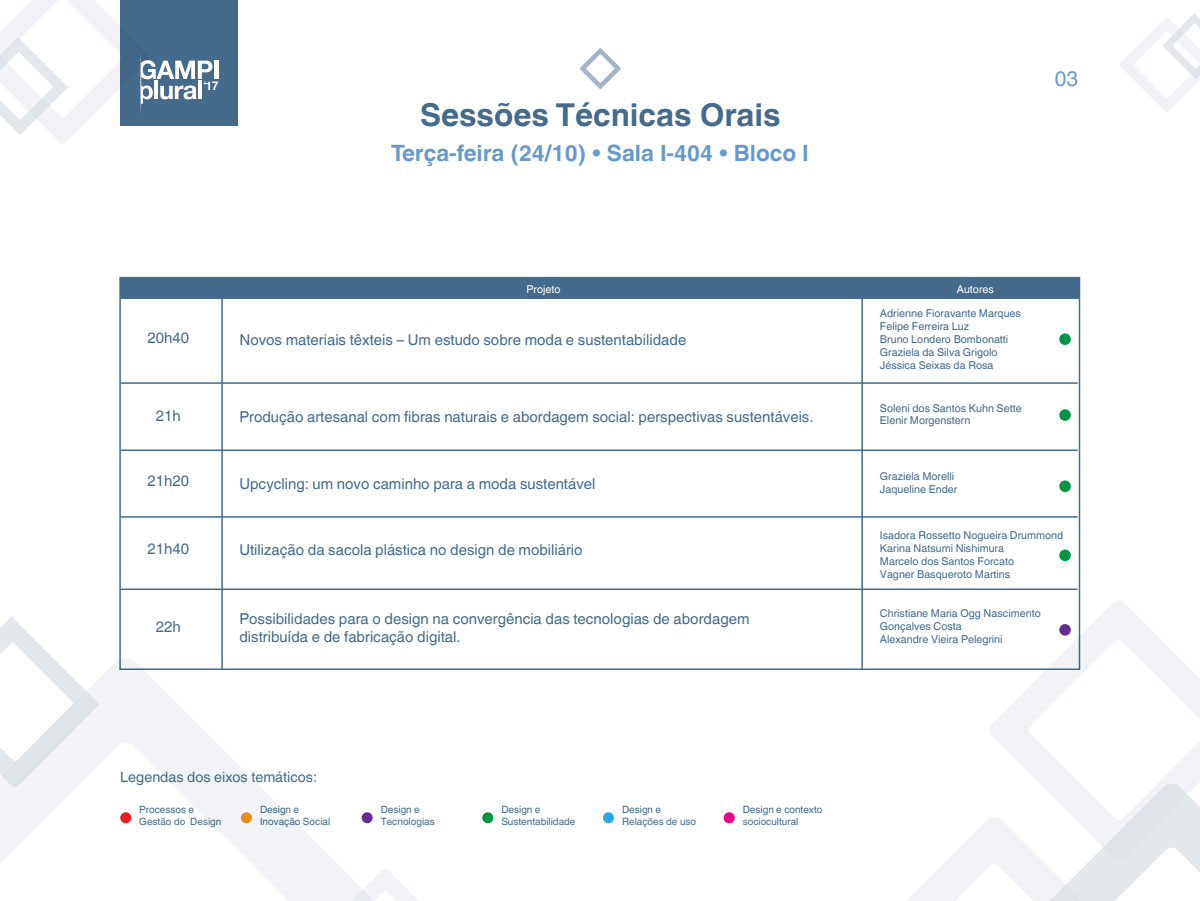
<style>
.page{position:relative;width:1200px;height:901px;background:#fff}
.page>*{position:absolute;margin:0;border:0;box-sizing:border-box;transform-origin:0 0}
.t1{font:700 31.5px "Helvetica World";color:#446a8c}
.t2{font:700 22.5px "Helvetica World";color:#6699cd}
.t3{font:21px "Helvetica World";color:#6699cd}
.t4{font:15px/18px "Helvetica World";color:#446a8c}
.t5{font:14.4px "Helvetica World";color:#446a8c}
.t6{font:700 12px "Helvetica World";color:#fff}
.t7{font:10.8px/12.9px "Helvetica World";color:#446a8c}
.t8{font:10.8px "Helvetica World";color:#fff}
.t9{font:10.05px/12px "Helvetica World";color:#446a8c}
</style>
<div class="page">
<div style="left:482px;top:812px;width:11px;height:11px;background:#009444;border-radius:50%"></div>
<div style="left:603px;top:812px;width:11px;height:11px;background:#27aae1;border-radius:50%"></div>
<div style="left:724px;top:812px;width:11px;height:11px;background:#ec008c;border-radius:50%"></div>
<div style="left:119px;top:277px;width:961px;height:392px;background:#fff;border:2px solid #446a8c"></div>
<div style="left:120px;top:277px;width:959px;height:22px;background:#446a8c"></div>
<hr style="left:221px;top:277px;width:2px;height:392px;background:#446a8c">
<hr style="left:120px;top:382px;width:958px;height:1px;background:#446a8c">
<hr style="left:120px;top:449px;width:958px;height:2px;background:#446a8c">
<hr style="left:120px;top:516px;width:958px;height:1px;background:#446a8c">
<hr style="left:120px;top:588px;width:958px;height:1px;background:#446a8c">
<hr style="left:861px;top:277px;width:2px;height:392px;background:#446a8c">
<div style="left:1059px;top:333px;width:12px;height:12px;background:#009444;border-radius:50%"></div>
<div style="left:1059px;top:409px;width:12px;height:11px;background:#009444;border-radius:50%"></div>
<div style="left:1059px;top:480px;width:12px;height:12px;background:#009444;border-radius:50%"></div>
<div style="left:1059px;top:549px;width:12px;height:12px;background:#009444;border-radius:50%"></div>
<svg style="left:580px;top:48px;width:41px;height:41px"></svg>
<div style="left:120px;top:0;width:118px;height:125px;background:#446a8c"></div>
<hr style="left:214px;top:61px;width:4px;height:18px;background:#fff">
<svg style="left:0;top:658px;width:402px;height:242px"></svg>
<svg style="left:312px;top:868px;width:105px;height:32px"></svg>
<svg style="left:0;top:616px;width:100px;height:170px"></svg>
<svg style="left:1120px;top:13px;width:80px;height:99px"></svg>
<svg style="left:0;top:0;width:212px;height:143px"></svg>
<svg style="left:908px;top:819px;width:292px;height:81px"></svg>
<svg style="left:989px;top:600px;width:211px;height:259px"></svg>
<p class="t6" style="left:203px;top:78px;width:17px">‘17</p>
<h3 class="t3" style="left:1055px;top:66px;width:25px">03</h3>
<h1 class="t1" style="left:420px;top:96px;width:362px">Sessões Técnicas Orais</h1>
<h2 class="t2" style="left:391px;top:140px;width:419px">Terça-feira (24/10) • Sala I-404 • Bloco I</h2>
<p class="t8" style="left:527px;top:282px;width:35px">Projeto</p>
<p class="t8" style="left:957px;top:282px;width:39px">Autores</p>
<h3 class="t4" style="left:148px;top:329px;width:43px">20h40</h3>
<h3 class="t4" style="left:239px;top:330px;width:448px">Novos materiais têxteis – Um estudo sobre moda e sustentabilidade</h3>
<p class="t7" style="left:880px;top:307px;width:143px">Adrienne Fioravante Marques<br>Felipe Ferreira Luz<br>Bruno Londero Bombonatti<br>Graziela da Silva Grigolo<br>Jéssica Seixas da Rosa</p>
<h3 class="t4" style="left:156px;top:406px;width:26px">21h</h3>
<h3 class="t4" style="left:239px;top:407px;width:576px">Produção artesanal com fibras naturais e abordagem social: perspectivas sustentáveis.</h3>
<p class="t7" style="left:880px;top:401px;width:143px">Soleni dos Santos Kuhn Sette<br>Elenir Morgenstern</p>
<h3 class="t4" style="left:148px;top:472px;width:43px">21h20</h3>
<h3 class="t4" style="left:239px;top:474px;width:357px">Upcycling: um novo caminho para a moda sustentável</h3>
<p class="t7" style="left:880px;top:469px;width:79px">Graziela Morelli<br>Jaqueline Ender</p>
<h3 class="t4" style="left:148px;top:539px;width:43px">21h40</h3>
<h3 class="t4" style="left:239px;top:541px;width:345px">Utilização da sacola plástica no design de mobiliário</h3>
<p class="t7" style="left:880px;top:528px;width:185px">Isadora Rossetto Nogueira Drummond<br>Karina Natsumi Nishimura<br>Marcelo dos Santos Forcato<br>Vagner Basqueroto Martins</p>
<h3 class="t4" style="left:156px;top:618px;width:26px">22h</h3>
<h3 class="t4" style="left:239px;top:609px;width:512px">Possibilidades para o design na convergência das tecnologias de abordagem distribuída e de fabricação digital.</h3>
<p class="t7" style="left:880px;top:607px;width:162px">Christiane Maria Ogg Nascimento<br>Gonçalves Costa<br>Alexandre Vieira Pelegrini</p>
<h3 class="t5" style="left:120px;top:767px;width:198px">Legendas dos eixos temáticos:</h3>
<p class="t9" style="left:139px;top:803px;width:84px">Processos e<br>Gestão do Design</p>
<p class="t9" style="left:260px;top:803px;width:72px">Design e<br>Inovação Social</p>
<p class="t9" style="left:381px;top:803px;width:56px">Design e<br>Tecnologias</p>
<p class="t9" style="left:501px;top:803px;width:76px">Design e<br>Sustentabilidade</p>
<p class="t9" style="left:622px;top:803px;width:76px">Design e<br>Relações de uso</p>
<p class="t9" style="left:743px;top:803px;width:81px">Design e contexto sociocultural</p>
</div>
